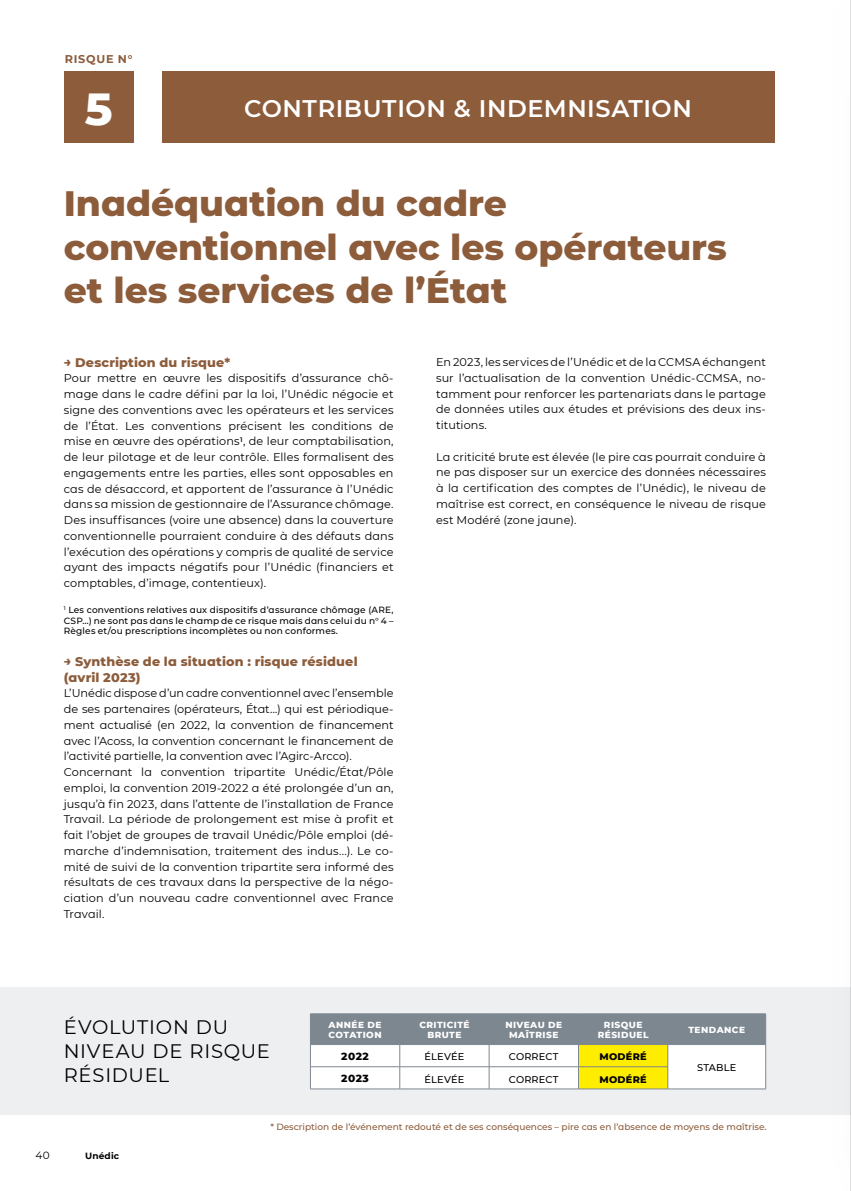
<style>
.page{position:relative;width:851px;height:1191px;background:#fff}
.page>*{position:absolute;margin:0;border:0;box-sizing:border-box;transform-origin:0 0}
.t1{font:800 45.75px "Montserrat";color:#fff}
.t2{font:800 36px/43.5px "Montserrat";letter-spacing:-.005em;color:#8c5c3b}
.t3{font:600 24px "Montserrat";letter-spacing:.025em;color:#fff}
.t4{font:19.5px/24px "Montserrat";letter-spacing:.04em;color:#000}
.t5{font:800 12.75px/15.8px "Montserrat";letter-spacing:.015em;color:#8c5c3b}
.t6{font:11.25px/15.8px "Montserrat";letter-spacing:.005em;color:#000;text-align:justify}
.t7{font:700 11.25px "Montserrat";letter-spacing:.07em;color:#8c5c3b}
.t8{font:800 10.5px "Montserrat";letter-spacing:.05em;color:#000}
.t9{font:10.5px "Montserrat";color:#000}
.t10{font:500 9.75px "Montserrat";letter-spacing:.015em;color:#000}
.t11{font:800 9.75px "Montserrat";letter-spacing:.025em;color:#000}
.t12{font:500 9px/10.5px "Montserrat";letter-spacing:.02em;color:#000;text-align:justify}
.t13{font:500 9px "Montserrat";color:#8c5c3b}
.t14{font:800 9px/10.5px "Montserrat";letter-spacing:.05em;color:#fff;text-align:center}
.t15{font:700 9px "Montserrat";letter-spacing:.02em;color:#000}
</style>
<div class="page">
<div style="left:0;top:986px;width:850px;height:128px;background:#eeeff1"></div>
<div style="left:162px;top:72px;width:612px;height:71px;background:#8c5c3b"></div>
<svg style="left:310px;top:1013px;width:456px;height:76px;background:#c5c7b2"></svg>
<hr style="left:310px;top:1088px;width:89px;height:1px;background:#7d8790">
<hr style="left:399px;top:1088px;width:90px;height:1px;background:#7d8790">
<hr style="left:489px;top:1088px;width:89px;height:1px;background:#7d8790">
<hr style="left:578px;top:1088px;width:89px;height:1px;background:#7d8790">
<div style="left:64px;top:72px;width:69px;height:71px;background:#8c5c3b"></div>
<div style="left:823px;top:0;width:27px;height:1191px;background:#000;opacity:.35"></div>
<hr style="left:850px;top:0;width:1px;height:1191px;background:#c6c6c6">
<p class="t7" style="left:65px;top:51px;width:69px">RISQUE N°</p>
<h1 class="t1" style="left:85px;top:75px;width:29px">5</h1>
<h3 class="t3" style="left:244px;top:91px;width:449px">CONTRIBUTION &amp; INDEMNISATION</h3>
<h2 class="t2" style="left:64px;top:179px;width:664px">Inadéquation du cadre conventionnel avec les opérateurs et les services de l’État</h2>
<p class="t5" style="left:64px;top:353px;width:168px">→ Description du risque*</p>
<p class="t6" style="left:64px;top:370px;width:331px">Pour mettre en œuvre les dispositifs d’assurance chô&shy;mage dans le cadre défini par la loi, l’Unédic négocie et signe des conventions avec les opérateurs et les services de l’État. Les conventions précisent les conditions de mise en œuvre des opérations<sup>1</sup>, de leur comptabilisation, de leur pilotage et de leur contrôle. Elles formalisent des engagements entre les parties, elles sont opposables en cas de désaccord, et apportent de l’assurance à l’Unédic dans sa mission de gestionnaire de l’Assurance chômage.<br>Des insuffisances (voire une absence) dans la couverture conventionnelle pourraient conduire à des défauts dans l’exécution des opérations y compris de qualité de service ayant des impacts négatifs pour l’Unédic (financiers et comptables, d’image, contentieux).</p>
<p class="t12" style="left:64px;top:604px;width:331px"><sup>1</sup> Les conventions relatives aux dispositifs d’assurance chômage (ARE, CSP…) ne sont pas dans le champ de ce risque mais dans celui du n° 4 – Règles et/ou prescriptions incomplètes ou non conformes.</p>
<p class="t5" style="left:64px;top:653px;width:295px">→ Synthèse de la situation : risque résiduel (avril 2023)</p>
<p class="t6" style="left:64px;top:685px;width:331px;text-align:left">L’Unédic dispose d’un cadre conventionnel avec l’ensemble de ses partenaires (opérateurs, État…) qui est périodique&shy;ment actualisé (en 2022, la convention de financement avec l’Acoss, la convention concernant le financement de l’activité partielle, la convention avec l’Agirc-Arcco).<br>Concernant la convention tripartite Unédic/État/Pôle emploi, la convention 2019-2022 a été prolongée d’un an, jusqu’à fin 2023, dans l’attente de l’installation de France Travail. La période de prolongement est mise à profit et fait l’objet de groupes de travail Unédic/Pôle emploi (dé&shy;marche d’indemnisation, traitement des indus...). Le co&shy;mité de suivi de la convention tripartite sera informé des résultats de ces travaux dans la perspective de la négo&shy;ciation d’un nouveau cadre conventionnel avec France Travail.</p>
<p class="t6" style="left:436px;top:354px;width:331px">En 2023, les services de l’Unédic et de la CCMSA échangent sur l’actualisation de la convention Unédic-CCMSA, no&shy;tamment pour renforcer les partenariats dans le partage de données utiles aux études et prévisions des deux ins&shy;titutions.</p>
<p class="t6" style="left:436px;top:448px;width:331px">La criticité brute est élevée (le pire cas pourrait conduire à ne pas disposer sur un exercice des données nécessaires à la certification des comptes de l’Unédic), le niveau de maîtrise est correct, en conséquence le niveau de risque est Modéré (zone jaune).</p>
<h3 class="t4" style="left:64px;top:1014px;width:207px">ÉVOLUTION DU<br>NIVEAU DE RISQUE<br>RÉSIDUEL</h3>
<p class="t14" style="left:328px;top:1018px;width:54px;text-align:left">ANNÉE DE<br>COTATION</p>
<p class="t14" style="left:419px;top:1018px;width:52px">CRITICITÉ<br>BRUTE</p>
<p class="t14" style="left:505px;top:1018px;width:58px">NIVEAU DE<br>MAÎTRISE</p>
<p class="t14" style="left:597px;top:1018px;width:52px">RISQUE<br>RÉSIDUEL</p>
<p class="t14" style="left:688px;top:1024px;width:58px">TENDANCE</p>
<p class="t8" style="left:341px;top:1048px;width:29px">2022</p>
<p class="t10" style="left:424px;top:1050px;width:41px">ÉLEVÉE</p>
<p class="t10" style="left:509px;top:1050px;width:51px">CORRECT</p>
<p class="t11" style="left:599px;top:1049px;width:49px">MODÉRÉ</p>
<p class="t10" style="left:697px;top:1061px;width:41px">STABLE</p>
<p class="t8" style="left:341px;top:1070px;width:29px">2023</p>
<p class="t10" style="left:424px;top:1072px;width:41px">ÉLEVÉE</p>
<p class="t10" style="left:509px;top:1072px;width:51px">CORRECT</p>
<p class="t11" style="left:599px;top:1072px;width:49px">MODÉRÉ</p>
<p class="t9" style="left:35px;top:1148px;width:16px">40</p>
<p class="t15" style="left:85px;top:1149px;width:36px">Unédic</p>
<p class="t13" style="left:270px;top:1120px;width:497px">* Description de l’événement redouté et de ses conséquences – pire cas en l’absence de moyens de maîtrise.</p>
</div>
